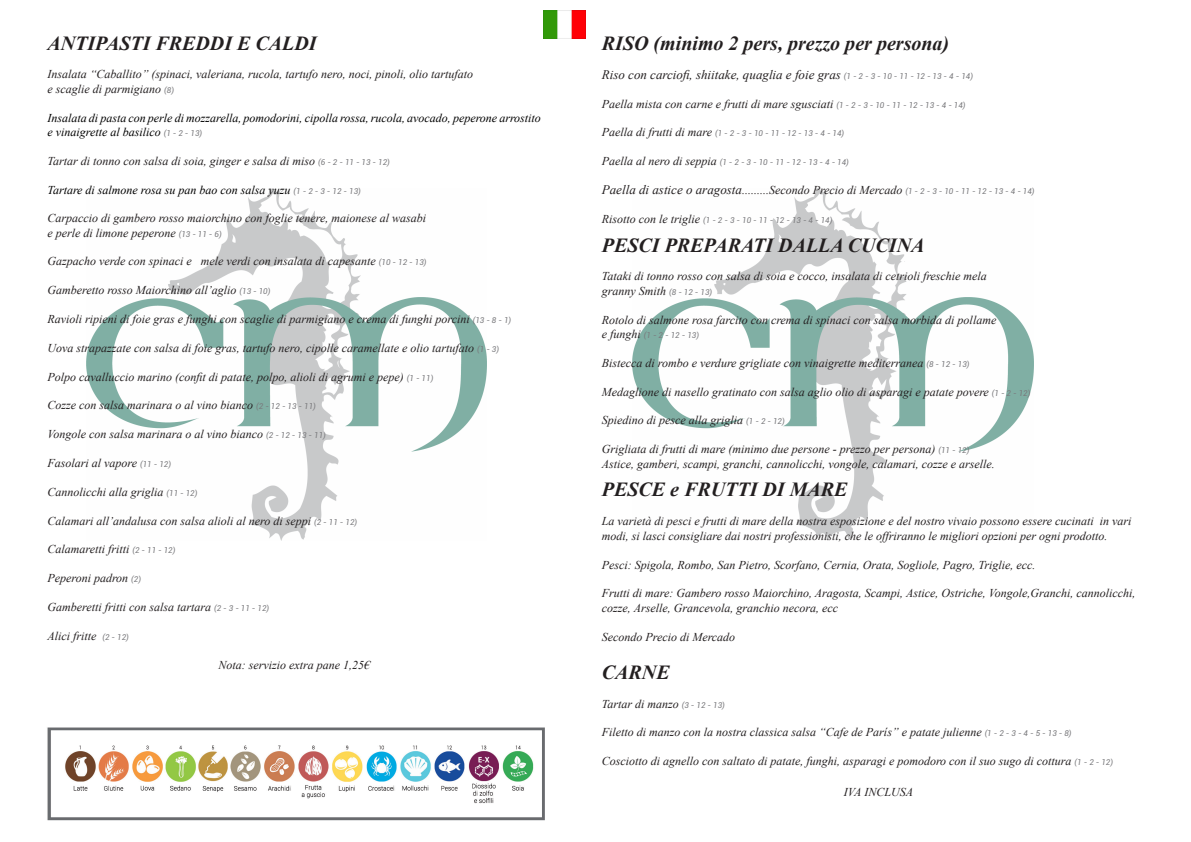
<style>
.page{position:relative;width:1191px;height:842px;background:#fff}
.page>*{position:absolute;margin:0;border:0;box-sizing:border-box;transform-origin:0 0}
.t1{font:italic 700 20px "Times New Roman";color:#231f20}
.t2{font:italic 13px "Times New Roman";color:#231f20}
.t3{font:italic 12px/14.4px "Times New Roman";color:#231f20}
.t4{font:italic 12px/14.4px "Times New Roman";color:#000}
.t5{font:italic 8px "Roboto";color:#79797c}
.s1{font-family:"Roboto";font-size:8px;color:#79797c}
.s2{font-family:"Times New Roman";font-size:12px;color:#231f20}
.s3{font-size:13px}
</style>
<div class="page">
<img style="left:86px;top:189px;width:400px;height:352px">
<img style="left:632px;top:189px;width:401px;height:352px">
<img style="left:47px;top:727px;width:498px;height:94px">
<img style="left:543px;top:11px;width:42px;height:27px">
<p class="t1" style="left:47px;top:29px;width:271px">ANTIPASTI FREDDI E CALDI</p>
<p class="t3" style="left:47px;top:67px;width:427px">Insalata ‘‘Caballito’’ (spinaci, valeriana, rucola, tartufo nero, noci, pinoli, olio tartufato</p>
<p class="t3" style="left:47px;top:81px;width:128px">e scaglie di parmigiano <span class="s1">(8)</span></p>
<p class="t4" style="left:47px;top:110px;width:495px">Insalata di pasta con perle di mozzarella, pomodorini, cipolla rossa, rucola, avocado, peperone arrostito e vinaigrette al basilico <span class="s1">(1 - 2 - 13)</span></p>
<p class="t3" style="left:47px;top:153px;width:344px">Tartar di tonno con salsa di soia, ginger e salsa di miso <span class="s1">(6 - 2 - 11 - 13 - 12)</span></p>
<p class="t4" style="left:47px;top:182px;width:315px">Tartare di salmone rosa su pan bao con salsa yuzu <span class="s1">(1 - 2 - 3 - 12 - 13)</span></p>
<p class="t3" style="left:47px;top:211px;width:380px">Carpaccio di gambero rosso maiorchino con foglie tenere, maionese al wasabi</p>
<p class="t3" style="left:47px;top:225px;width:176px">e perle di limone peperone <span class="s1">(13 - 11 - 6)</span></p>
<p class="t3" style="left:47px;top:254px;width:380px">Gazpacho verde con spinaci e mele verdi con insalata di capesante <span class="s1">(10 - 12 - 13)</span></p>
<p class="t3" style="left:47px;top:283px;width:224px">Gamberetto rosso Maiorchino all’aglio <span class="s1">(13 - 10)</span></p>
<p class="t3" style="left:47px;top:311px;width:465px">Ravioli ripieni di foie gras e funghi con scaglie di parmigiano e crema di funghi porcini <span class="s1">(13 - 8 - 1)</span></p>
<p class="t3" style="left:47px;top:340px;width:453px">Uova strapazzate con salsa di foie gras, tartufo nero, cipolle caramellate e olio tartufato <span class="s1">(1 - 3)</span></p>
<p class="t3" style="left:47px;top:369px;width:387px">Polpo cavalluccio marino (confit di patate, polpo, alioli di agrumi e pepe) <span class="s1">(1 - 11)</span></p>
<p class="t3" style="left:47px;top:398px;width:270px">Cozze con salsa marinara o al vino bianco <span class="s1">(2 - 12 - 13 - 11)</span></p>
<p class="t3" style="left:47px;top:427px;width:280px">Vongole con salsa marinara o al vino bianco <span class="s1">(2 - 12 - 13 - 11)</span></p>
<p class="t3" style="left:47px;top:455px;width:125px">Fasolari al vapore <span class="s1">(11 - 12)</span></p>
<p class="t3" style="left:47px;top:484px;width:151px">Cannolicchi alla griglia <span class="s1">(11 - 12)</span></p>
<p class="t3" style="left:47px;top:513px;width:311px">Calamari all’andalusa con salsa alioli al nero di seppi <span class="s1">(2 - 11 - 12)</span></p>
<p class="t3" style="left:47px;top:542px;width:129px">Calamaretti fritti <span class="s1">(2 - 11 - 12)</span></p>
<p class="t3" style="left:47px;top:571px;width:95px">Peperoni padron <span class="s1">(2)</span></p>
<p class="t3" style="left:47px;top:599px;width:223px">Gamberetti fritti con salsa tartara <span class="s1">(2 - 3 - 11 - 12)</span></p>
<p class="t3" style="left:47px;top:628px;width:83px">Alici fritte <span class="s1">(2 - 12)</span></p>
<p class="t3" style="left:218px;top:657px;width:153px">Nota: servizio extra pane 1,25€</p>
<p class="t1" style="left:602px;top:29px;width:349px">RISO (minimo 2 pers, prezzo per persona)</p>
<p class="t2" style="left:602px;top:66px;width:373px">Riso con carciofi, shiitake, quaglia e foie gras <span class="s1">(1 - 2 - 3 - 10 - 11 - 12 - 13 - 4 - 14)</span></p>
<p class="t3" style="left:602px;top:96px;width:365px">Paella mista con carne e frutti di mare sgusciati <span class="s1">(1 - 2 - 3 - 10 - 11 - 12 - 13 - 4 - 14)</span></p>
<p class="t5" style="left:602px;top:128px;width:244px"><span class="s2">Paella di frutti di mare</span> (1 - 2 - 3 - 10 - 11 - 12 - 13 - 4 - 14)</p>
<p class="t5" style="left:602px;top:157px;width:249px"><span class="s2">Paella al nero di seppia</span> (1 - 2 - 3 - 10 - 11 - 12 - 13 - 4 - 14)</p>
<p class="t3" style="left:602px;top:183px;width:434px"><span class="s3">Paella di astice o aragosta</span>.........Secondo Precio di Mercado <span class="s1">(1 - 2 - 3 - 10 - 11 - 12 - 13 - 4 - 14)</span></p>
<p class="t5" style="left:602px;top:214px;width:232px"><span class="s2">Risotto con le triglie</span> (1 - 2 - 3 - 10 - 11 - 12 - 13 - 4 - 14)</p>
<p class="t1" style="left:602px;top:231px;width:324px">PESCI PREPARATI DALLA CUCINA</p>
<p class="t3" style="left:602px;top:269px;width:386px">Tataki di tonno rosso con salsa di soia e cocco, insalata di cetrioli freschie mela</p>
<p class="t3" style="left:602px;top:283px;width:112px">granny Smith <span class="s1">(8 - 12 - 13)</span></p>
<p class="t3" style="left:602px;top:312px;width:396px">Rotolo di salmone rosa farcito con crema di spinaci con salsa morbida di pollame</p>
<p class="t5" style="left:602px;top:330px;width:99px"><span class="s2">e funghi</span> (1 - 2 - 12 - 13)</p>
<p class="t3" style="left:602px;top:355px;width:369px">Bistecca di rombo e verdure grigliate con vinaigrette mediterranea <span class="s1">(8 - 12 - 13)</span></p>
<p class="t3" style="left:602px;top:384px;width:430px">Medaglione di nasello gratinato con salsa aglio olio di asparagi e patate povere <span class="s1">(1 - 2 - 12)</span></p>
<p class="t3" style="left:602px;top:413px;width:184px">Spiedino di pesce alla griglia <span class="s1">(1 - 2 - 12)</span></p>
<p class="t3" style="left:602px;top:442px;width:369px">Grigliata di frutti di mare (minimo due persone - prezzo per persona) <span class="s1">(11 - 12)</span></p>
<p class="t3" style="left:602px;top:456px;width:394px">Astice, gamberi, scampi, granchi, cannolicchi, vongole, calamari, cozze e arselle.</p>
<p class="t1" style="left:602px;top:476px;width:247px">PESCE e FRUTTI DI MARE</p>
<p class="t3" style="left:602px;top:514px;width:531px">La varietà di pesci e frutti di mare della nostra esposizione e del nostro vivaio possono essere cucinati in vari modi, si lasci consigliare dai nostri professionisti, che le offriranno le migliori opzioni per ogni prodotto.</p>
<p class="t3" style="left:602px;top:557px;width:435px">Pesci: Spigola, Rombo, San Pietro, Scorfano, Cernia, Orata, Sogliole, Pagro, Triglie, ecc.</p>
<p class="t3" style="left:602px;top:586px;width:535px">Frutti di mare: Gambero rosso Maiorchino, Aragosta, Scampi, Astice, Ostriche, Vongole,Granchi, cannolicchi, cozze, Arselle, Grancevola, granchio necora, ecc</p>
<p class="t3" style="left:602px;top:629px;width:135px">Secondo Precio di Mercado</p>
<p class="t1" style="left:602px;top:658px;width:69px">CARNE</p>
<p class="t3" style="left:602px;top:696px;width:124px">Tartar di manzo <span class="s1">(3 - 12 - 13)</span></p>
<p class="t3" style="left:602px;top:725px;width:471px">Filetto di manzo con la nostra classica salsa “Cafe de París” e patate julienne <span class="s1">(1 - 2 - 3 - 4 - 5 - 13 - 8)</span></p>
<p class="t3" style="left:602px;top:753px;width:513px">Cosciotto di agnello con saltato di patate, funghi, asparagi e pomodoro con il suo sugo di cottura <span class="s1">(1 - 2 - 12)</span></p>
<p class="t3" style="left:843px;top:785px;width:71px">IVA INCLUSA</p>
</div>
